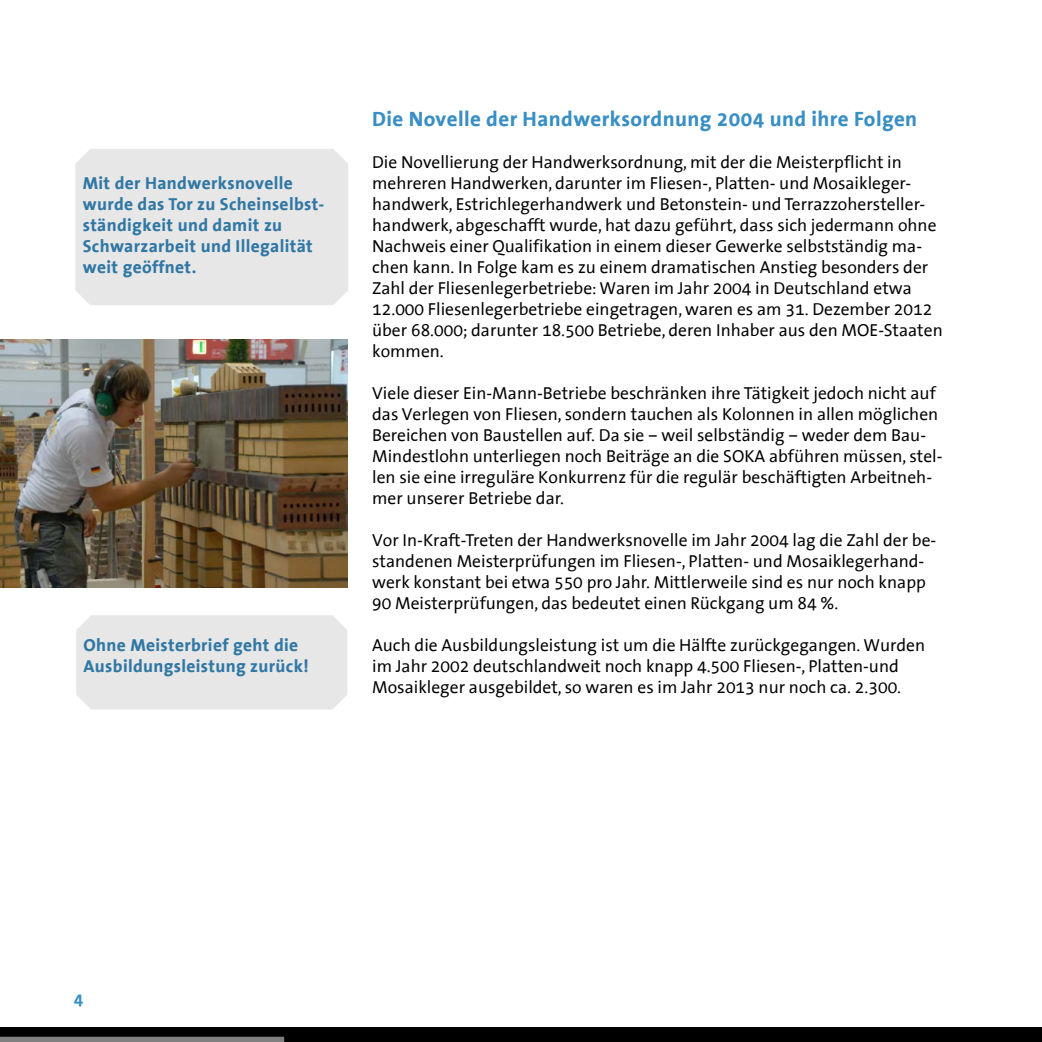
<style>
.page{position:relative;width:1042px;height:1042px;background:#fff}
.page>*{position:absolute;margin:0;border:0;box-sizing:border-box;transform-origin:0 0}
.t1{font:700 21px "The Sans Office";letter-spacing:.02em;color:#398ec4}
.t2{font:17.5px/21px "The Sans Office";color:#000}
.t3{font:700 17.5px/21px "The Sans Office";letter-spacing:.02em;color:#3077a4}
.t4{font:700 17.5px "The Sans Office";color:#398ec4}
</style>
<div class="page">
<div style="left:75px;top:149px;width:273px;height:156px;background:#e7e7e7"></div>
<div style="left:76px;top:615px;width:271px;height:94px;background:#e7e7e7"></div>
<img style="left:0;top:339px;width:347px;height:248px">
<div style="left:0;top:1028px;width:1042px;height:14px;background:#000"></div>
<div style="left:0;top:1036px;width:284px;height:6px;background:#808080"></div>
<p class="t3" style="left:83px;top:173px;width:243px">Mit der Handwerksnovelle wurde das Tor zu Scheinselbst&shy;ständigkeit und damit zu<br>Schwarzarbeit und Illegalität weit geöffnet.</p>
<p class="t3" style="left:84px;top:635px;width:227px">Ohne Meisterbrief geht die<br>Ausbildungsleistung zurück!</p>
<p class="t1" style="left:372px;top:108px;width:546px">Die Novelle der Handwerksordnung 2004 und ihre Folgen</p>
<p class="t2" style="left:372px;top:152px;width:572px">Die Novellierung der Handwerksordnung, mit der die Meisterpflicht in mehreren Handwerken, darunter im Fliesen-, Platten- und Mosaikleger&shy;handwerk, Estrichlegerhandwerk und Betonstein- und Terrazzohersteller&shy;handwerk, abgeschafft wurde, hat dazu geführt, dass sich jedermann ohne Nachweis einer Qualifikation in einem dieser Gewerke selbstständig ma&shy;chen kann. In Folge kam es zu einem dramatischen Anstieg besonders der Zahl der Fliesenlegerbetriebe: Waren im Jahr 2004 in Deutschland etwa 12.000 Fliesenlegerbetriebe eingetragen, waren es am 31. Dezember 2012 über 68.000; darunter 18.500 Betriebe, deren Inhaber aus den MOE-Staaten kommen.</p>
<p class="t2" style="left:372px;top:383px;width:572px">Viele dieser Ein-Mann-Betriebe beschränken ihre Tätigkeit jedoch nicht auf das Verlegen von Fliesen, sondern tauchen als Kolonnen in allen möglichen Bereichen von Baustellen auf. Da sie – weil selbständig – weder dem Bau-Mindestlohn unterliegen noch Beiträge an die SOKA abführen müssen, stel&shy;len sie eine irreguläre Konkurrenz für die regulär beschäftigten Arbeitneh&shy;mer unserer Betriebe dar.</p>
<p class="t2" style="left:372px;top:530px;width:566px">Vor In-Kraft-Treten der Handwerksnovelle im Jahr 2004 lag die Zahl der be&shy;standenen Meisterprüfungen im Fliesen-, Platten- und Mosaiklegerhand&shy;werk konstant bei etwa 550 pro Jahr. Mittlerweile sind es nur noch knapp 90 Meisterprüfungen, das bedeutet einen Rückgang um 84 %.</p>
<p class="t2" style="left:372px;top:635px;width:554px">Auch die Ausbildungsleistung ist um die Hälfte zurückgegangen. Wurden im Jahr 2002 deutschlandweit noch knapp 4.500 Fliesen-, Platten-und<br>Mosaikleger ausgebildet, so waren es im Jahr 2013 nur noch ca. 2.300.</p>
<p class="t4" style="left:74px;top:990px;width:11px">4</p>
</div>
